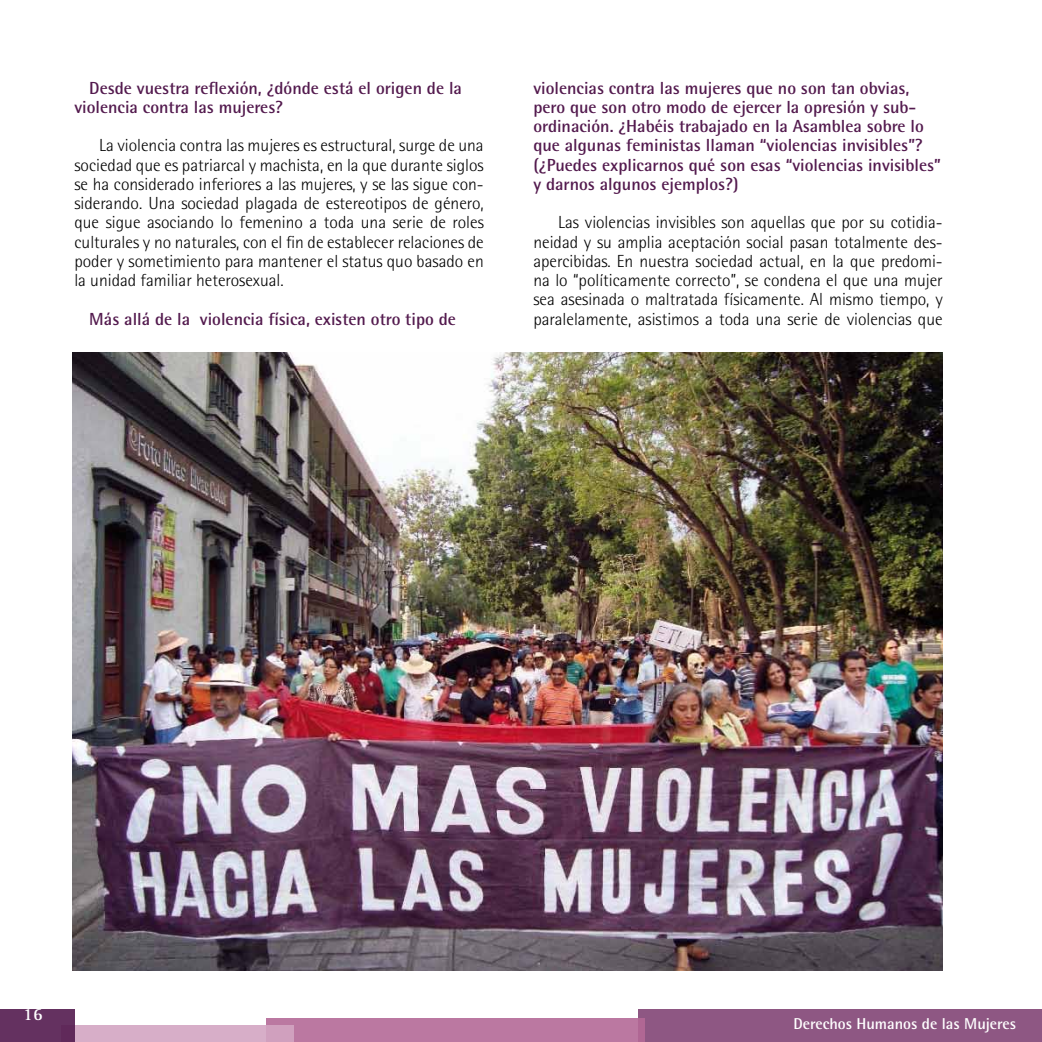
<style>
.page{position:relative;width:1042px;height:1042px;background:#fff}
.page>*{position:absolute;margin:0;border:0;box-sizing:border-box;transform-origin:0 0}
.t1{font:300 17.5px/19.2px "Rotis Semi Sans Std";color:#000;text-align:justify}
.t2{font:700 17.5px/19.2px "Rotis Semi Sans Std";color:#531a4e}
.t3{font:700 17.5px "Rotis Serif Std";color:#fff}
.t4{font:700 15.75px "Rotis Semi Sans Std";color:#fff}
</style>
<div class="page">
<div style="left:638px;top:1010px;width:404px;height:32px;background:#8e5783"></div>
<div style="left:267px;top:1018px;width:378px;height:24px;background:#bb78a1"></div>
<div style="left:61px;top:1025px;width:233px;height:17px;background:linear-gradient(to right,#d9b1ca,#d4a8c4)"></div>
<div style="left:0;top:1010px;width:74px;height:32px;background:#643160"></div>
<img style="left:73px;top:352px;width:869px;height:619px">
<p class="t2" style="left:74px;top:78px;width:389px;text-indent:15px">Desde vuestra reflexión, ¿dónde está el origen de la violencia contra las mujeres?</p>
<p class="t1" style="left:74px;top:136px;width:411px;text-indent:25px">La violencia contra las mujeres es estructural, surge de una sociedad que es patriarcal y machista, en la que durante siglos se ha considerado inferiores a las mujeres, y se las sigue con&shy;siderando. Una sociedad plagada de estereotipos de género, que sigue asociando lo femenino a toda una serie de roles culturales y no naturales, con el fin de establecer relaciones de poder y sometimiento para mantener el status quo basado en la unidad familiar heterosexual.</p>
<p class="t2" style="left:89px;top:309px;width:368px">Más allá de la violencia física, existen otro tipo de</p>
<p class="t2" style="left:533px;top:78px;width:409px">violencias contra las mujeres que no son tan obvias, pero que son otro modo de ejercer la opresión y sub&shy;ordinación. ¿Habéis trabajado en la Asamblea sobre lo que algunas feministas llaman “violencias invisibles”? (¿Puedes explicarnos qué son esas “violencias invisibles” y darnos algunos ejemplos?)</p>
<p class="t1" style="left:533px;top:213px;width:411px;text-indent:25px">Las violencias invisibles son aquellas que por su cotidia&shy;neidad y su amplia aceptación social pasan totalmente des&shy;apercibidas. En nuestra sociedad actual, en la que predomi&shy;na lo “políticamente correcto”, se condena el que una mujer sea asesinada o maltratada físicamente. Al mismo tiempo, y paralelamente, asistimos a toda una serie de violencias que</p>
<p class="t3" style="left:23px;top:1003px;width:21px">16</p>
<p class="t4" style="left:793px;top:1014px;width:224px">Derechos Humanos de las Mujeres</p>
</div>
